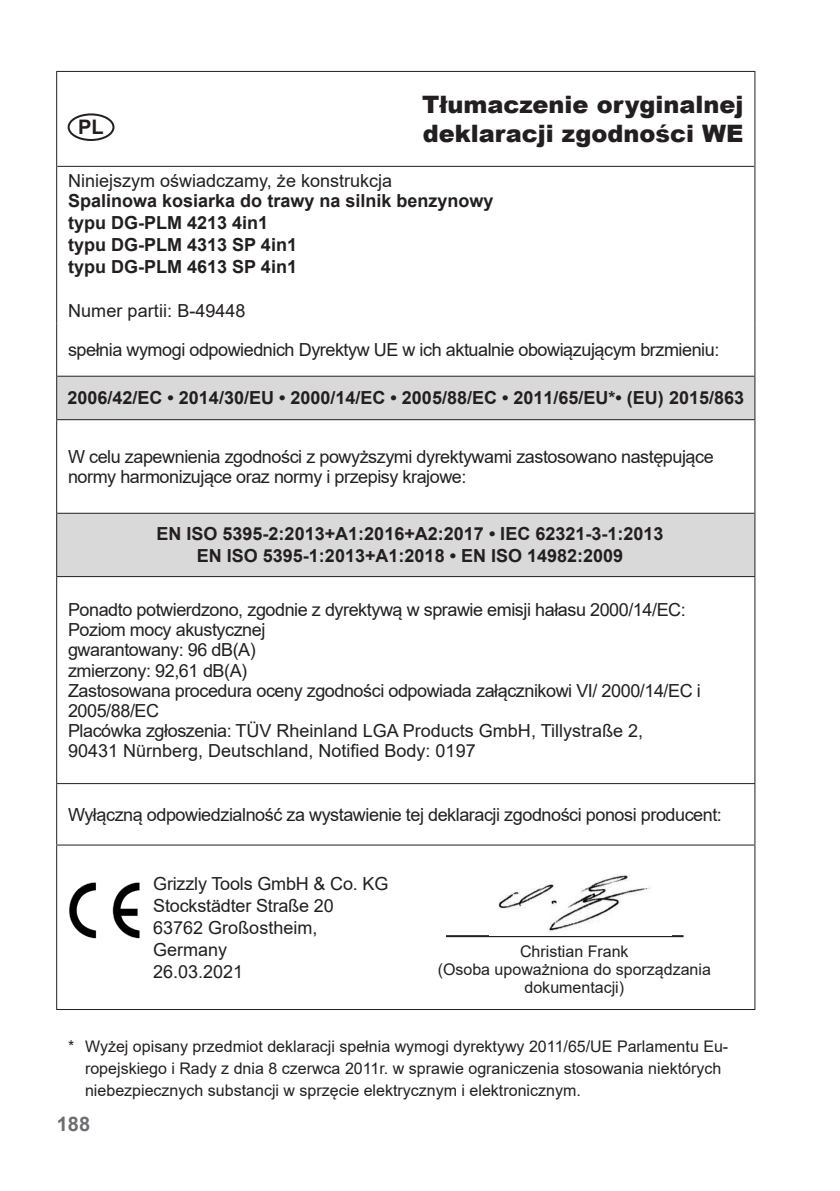
<style>
.page{position:relative;width:840px;height:1191px;background:#fff}
.page>*{position:absolute;margin:0;border:0;box-sizing:border-box;transform-origin:0 0}
.Überschrift_CE{font:900 24px "Arial";color:#231f20}
.t1{font:700 20px "Arial";color:#6c6d70}
.t2{font:700 20px "Arial";color:#231f20}
.CE-Text{font:18px/20px "Arial";letter-spacing:-.025em;color:#231f20}
.CE-Text-2{font:700 18px "Arial";color:#231f20}
.CE-Text-3{font:18px/20px "Arial";color:#231f20}
.CE-Text-4{font:18px "Arial";letter-spacing:.005em;color:#231f20}
.CE-Text-5{font:16px/22px "Arial";color:#231f20}
</style>
<div class="page">
<svg style="left:57px;top:377px;width:697px;height:199px;fill:#d9d9d9"></svg>
<hr style="left:56px;top:166px;width:1px;height:157px;background:#231f20">
<hr style="left:754px;top:166px;width:1px;height:157px;background:#231f20">
<hr style="left:56px;top:323px;width:1px;height:53px;background:#231f20">
<hr style="left:754px;top:323px;width:1px;height:53px;background:#231f20">
<hr style="left:56px;top:376px;width:1px;height:43px;background:#231f20">
<hr style="left:754px;top:376px;width:1px;height:43px;background:#231f20">
<hr style="left:56px;top:419px;width:699px;height:1px;background:#231f20">
<hr style="left:56px;top:420px;width:1px;height:93px;background:#231f20">
<hr style="left:754px;top:420px;width:1px;height:93px;background:#231f20">
<hr style="left:754px;top:513px;width:1px;height:63px;background:#231f20">
<hr style="left:56px;top:576px;width:699px;height:1px;background:#231f20">
<hr style="left:56px;top:577px;width:1px;height:206px;background:#231f20">
<hr style="left:754px;top:577px;width:1px;height:206px;background:#231f20">
<hr style="left:56px;top:783px;width:699px;height:1px;background:#231f20">
<hr style="left:56px;top:784px;width:1px;height:60px;background:#231f20">
<hr style="left:754px;top:784px;width:1px;height:60px;background:#231f20">
<hr style="left:56px;top:844px;width:699px;height:1px;background:#231f20">
<hr style="left:56px;top:845px;width:1px;height:164px;background:#231f20">
<hr style="left:754px;top:845px;width:1px;height:164px;background:#231f20">
<hr style="left:56px;top:1009px;width:699px;height:1px;background:#231f20">
<hr style="left:57px;top:376px;width:697px;height:1px;background:#231f20">
<hr style="left:56px;top:71px;width:699px;height:1px;background:#231f20">
<hr style="left:56px;top:72px;width:1px;height:94px;background:#231f20">
<hr style="left:754px;top:72px;width:1px;height:94px;background:#231f20">
<hr style="left:57px;top:166px;width:697px;height:1px;background:#231f20">
<hr style="left:57px;top:513px;width:697px;height:1px;background:#231f20">
<hr style="left:56px;top:513px;width:1px;height:63px;background:#231f20">
<div style="left:68px;top:113px;width:46px;height:28px;border:2px solid #231f20;border-radius:50%"></div>
<img style="left:69px;top:882px;width:71px;height:57px">
<hr style="left:445px;top:935px;width:238px;height:2px;background:#231f20">
<img style="left:497px;top:874px;width:155px;height:59px">
<p class="t2" style="left:78px;top:113px;width:27px">PL</p>
<p class="Überschrift_CE" style="left:422px;top:87px;width:323px">Tłumaczenie oryginalnej</p>
<p class="Überschrift_CE" style="left:422px;top:116px;width:322px">deklaracji zgodności WE</p>
<p class="CE-Text-3" style="left:68px;top:170px;width:325px">Niniejszym oświadczamy, że konstrukcja</p>
<p class="CE-Text-2" style="left:68px;top:188px;width:427px">Spalinowa kosiarka do trawy na silnik benzynowy</p>
<p class="CE-Text-2" style="left:68px;top:210px;width:202px">typu DG-PLM 4213 4in1</p>
<p class="CE-Text-2" style="left:68px;top:232px;width:230px">typu DG-PLM 4313 SP 4in1</p>
<p class="CE-Text-2" style="left:68px;top:254px;width:230px">typu DG-PLM 4613 SP 4in1</p>
<p class="CE-Text-4" style="left:68px;top:298px;width:179px">Numer partii: B-49448</p>
<p class="CE-Text" style="left:68px;top:339px;width:652px">spełnia wymogi odpowiednich Dyrektyw UE w ich aktualnie obowiązującym brzmieniu:</p>
<p class="CE-Text-2" style="left:67px;top:385px;width:677px">2006/42/EC • 2014/30/EU • 2000/14/EC • 2005/88/EC • 2011/65/EU*• (EU) 2015/863</p>
<p class="CE-Text" style="left:68px;top:446px;width:647px">W celu zapewnienia zgodności z powyższymi dyrektywami zastosowano następujące normy harmonizujące oraz normy i przepisy krajowe:</p>
<p class="CE-Text-2" style="left:156px;top:521px;width:508px">EN ISO 5395-2:2013+A1:2016+A2:2017 • IEC 62321-3-1:2013</p>
<p class="CE-Text-2" style="left:197px;top:543px;width:428px">EN ISO 5395-1:2013+A1:2018 • EN ISO 14982:2009</p>
<p class="CE-Text" style="left:68px;top:599px;width:619px">Ponadto potwierdzono, zgodnie z dyrektywą w sprawie emisji hałasu 2000/14/EC:</p>
<p class="CE-Text" style="left:68px;top:619px;width:199px">Poziom mocy akustycznej</p>
<p class="CE-Text" style="left:68px;top:639px;width:189px">gwarantowany: 96 dB(A)</p>
<p class="CE-Text" style="left:68px;top:661px;width:634px">zmierzony: 92,61 dB(A)<br>Zastosowana procedura oceny zgodności odpowiada załącznikowi VI/ 2000/14/EC i<br>2005/88/EC</p>
<p class="CE-Text-3" style="left:68px;top:721px;width:576px">Placówka zgłoszenia: TÜV Rheinland LGA Products GmbH, Tillystraße 2,<br>90431 Nürnberg, Deutschland, Notified Body: 0197</p>
<p class="CE-Text" style="left:68px;top:804px;width:655px">Wyłączną odpowiedzialność za wystawienie tej deklaracji zgodności ponosi producent:</p>
<p class="CE-Text" style="left:153px;top:872px;width:237px;line-height:22px">Grizzly Tools GmbH &amp; Co. KG<br>Stockstädter Straße 20<br>63762 Großostheim,</p>
<p class="CE-Text-3" style="left:153px;top:939px;width:76px">Germany</p>
<p class="CE-Text" style="left:153px;top:961px;width:92px">26.03.2021</p>
<p class="CE-Text-5" style="left:519px;top:940px;width:110px">Christian Frank</p>
<p class="CE-Text-5" style="left:437px;top:958px;width:275px">(Osoba upoważniona do sporządzania</p>
<p class="CE-Text-5" style="left:524px;top:976px;width:101px">dokumentacji)</p>
<p class="CE-Text-5" style="left:85px;top:1035px;width:644px;text-indent:-17px">* Wyżej opisany przedmiot deklaracji spełnia wymogi dyrektywy 2011/65/UE Parlamentu Eu&shy;ropejskiego i Rady z dnia 8 czerwca 2011r. w sprawie ograniczenia stosowania niektórych niebezpiecznych substancji w sprzęcie elektrycznym i elektronicznym.</p>
<p class="t1" style="left:57px;top:1109px;width:35px">188</p>
</div>
